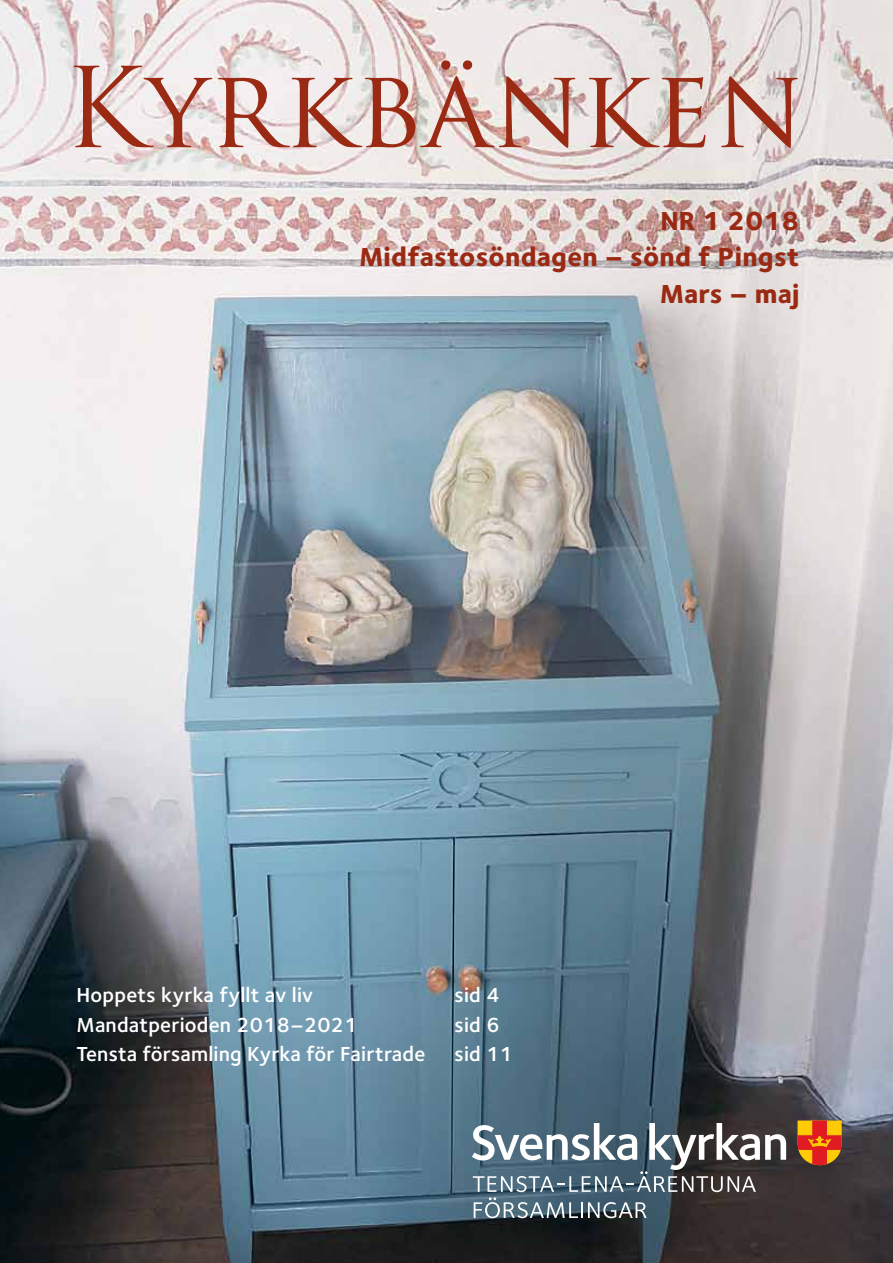
<style>
.page{position:relative;width:893px;height:1263px;background:#fff}
.page>*{position:absolute;margin:0;border:0;box-sizing:border-box;transform-origin:0 0}
.t1{font:108px "Trajan Pro";letter-spacing:.01em;color:#9b2a14}
.t2{font:800 27px/36.6px "Foundry Sterling";letter-spacing:.01em;color:#9b2a14;text-align:right}
.t3{font:600 21px "Foundry Sterling";letter-spacing:.01em;color:#fff}
</style>
<div class="page">
<img style="left:0;top:0;width:893px;height:1263px">
<svg style="left:472px;top:1123px;width:314px;height:95px;background:#647079"></svg>
<svg style="left:797px;top:1120px;width:45px;height:45px;background:#d86419"></svg>
<h1 class="t1" style="left:64px;top:39px;width:742px">Kyrkbänken</h1>
<p class="t2" style="left:359px;top:201px;width:441px">NR 1 2018<br>Midfastosöndagen – sönd f Pingst<br>Mars – maj</p>
<p class="t3" style="left:77px;top:980px;width:238px">Hoppets kyrka fyllt av liv</p>
<p class="t3" style="left:455px;top:980px;width:46px">sid 4</p>
<p class="t3" style="left:77px;top:1010px;width:282px">Mandatperioden 2018–2021</p>
<p class="t3" style="left:455px;top:1010px;width:46px">sid 6</p>
<p class="t3" style="left:77px;top:1039px;width:350px">Tensta församling Kyrka för Fairtrade</p>
<p class="t3" style="left:455px;top:1039px;width:60px">sid 11</p>
</div>
